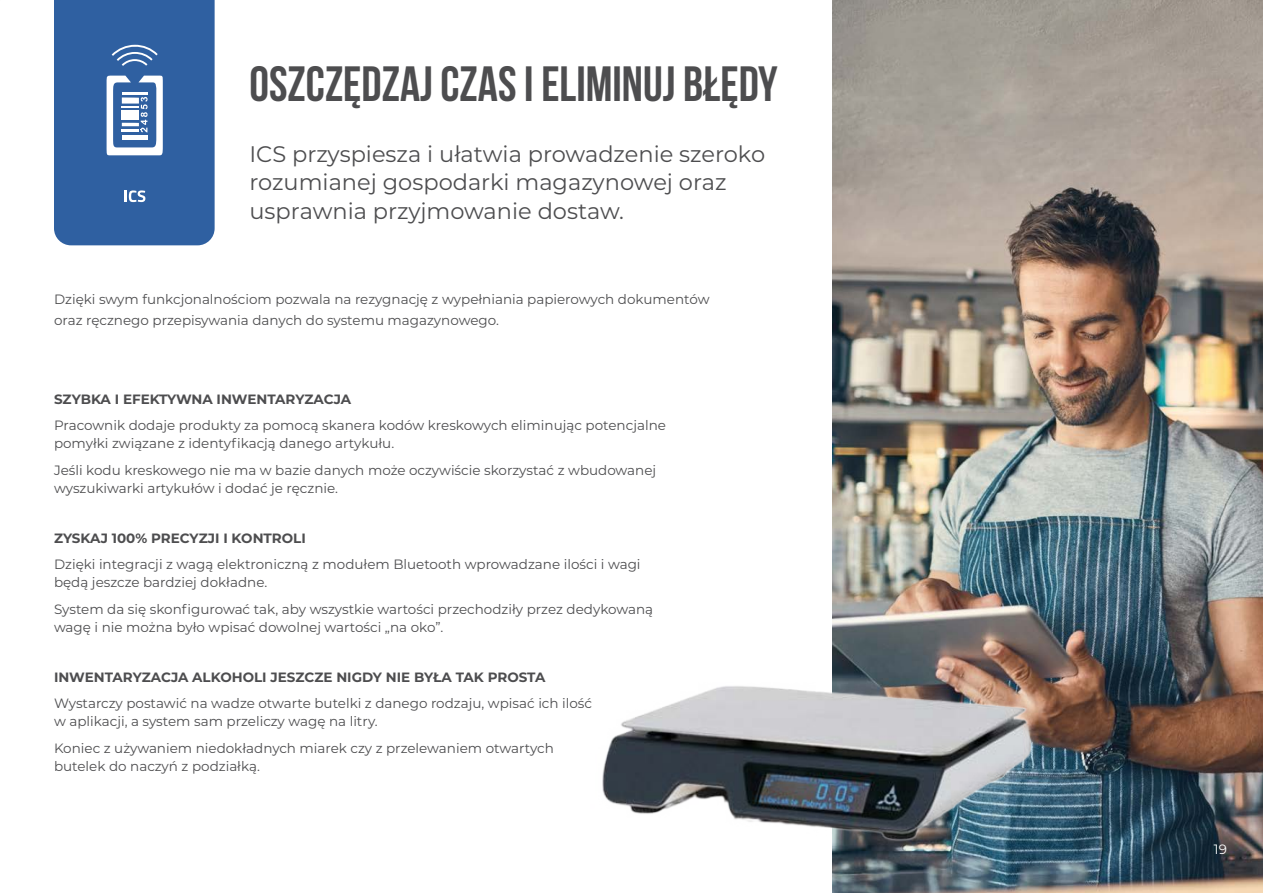
<style>
.page{position:relative;width:1263px;height:893px;background:#fff}
.page>*{position:absolute;margin:0;border:0;box-sizing:border-box;transform-origin:0 0}
.t1{font:700 49.5px "Bebas Neue";color:#4d4d4f}
.t2{font:22.5px/28.5px "Montserrat";color:#4d4d4f}
.t3{font:13.5px/18px "Montserrat";color:#4d4d4f}
.t4{font:700 13.5px "Montserrat";color:#4d4d4f}
.t5{font:13.5px "Montserrat";color:#fff}
</style>
<div class="page">
<img style="left:833px;top:0;width:430px;height:893px">
<svg style="left:54px;top:0;width:161px;height:245px;background:#3e6ba7"></svg>
<img style="left:602px;top:646px;width:473px;height:225px">
<h1 class="t1" style="left:249px;top:56px;width:530px">OSZCZĘDZAJ CZAS I ELIMINUJ BŁĘDY</h1>
<h2 class="t2" style="left:249px;top:138px;width:517px">ICS przyspiesza i ułatwia prowadzenie szeroko rozumianej gospodarki magazynowej oraz usprawnia przyjmowanie dostaw.</h2>
<p class="t3" style="left:54px;top:288px;width:657px;line-height:21px">Dzięki swym funkcjonalnościom pozwala na rezygnację z wypełniania papierowych dokumentów oraz ręcznego przepisywania danych do systemu magazynowego.</p>
<p class="t4" style="left:54px;top:389px;width:299px">SZYBKA I EFEKTYWNA INWENTARYZACJA</p>
<p class="t3" style="left:54px;top:416px;width:613px">Pracownik dodaje produkty za pomocą skanera kodów kreskowych eliminując potencjalne pomyłki związane z identyfikacją danego artykułu.</p>
<p class="t3" style="left:54px;top:460px;width:604px">Jeśli kodu kreskowego nie ma w bazie danych może oczywiście skorzystać z wbudowanej wyszukiwarki artykułów i dodać je ręcznie.</p>
<p class="t4" style="left:54px;top:528px;width:253px">ZYSKAJ 100% PRECYZJI I KONTROLI</p>
<p class="t3" style="left:54px;top:555px;width:588px">Dzięki integracji z wagą elektroniczną z modułem Bluetooth wprowadzane ilości i wagi będą jeszcze bardziej dokładne.</p>
<p class="t3" style="left:54px;top:599px;width:601px">System da się skonfigurować tak, aby wszystkie wartości przechodziły przez dedykowaną wagę i nie można było wpisać dowolnej wartości „na oko”.</p>
<p class="t4" style="left:54px;top:667px;width:493px">INWENTARYZACJA ALKOHOLI JESZCZE NIGDY NIE BYŁA TAK PROSTA</p>
<p class="t3" style="left:54px;top:694px;width:540px">Wystarczy postawić na wadze otwarte butelki z danego rodzaju, wpisać ich ilość w aplikacji, a system sam przeliczy wagę na litry.</p>
<p class="t3" style="left:54px;top:738px;width:501px">Koniec z używaniem niedokładnych miarek czy z przelewaniem otwartych butelek do naczyń z podziałką.</p>
<p class="t5" style="left:1214px;top:840px;width:15px">19</p>
</div>
